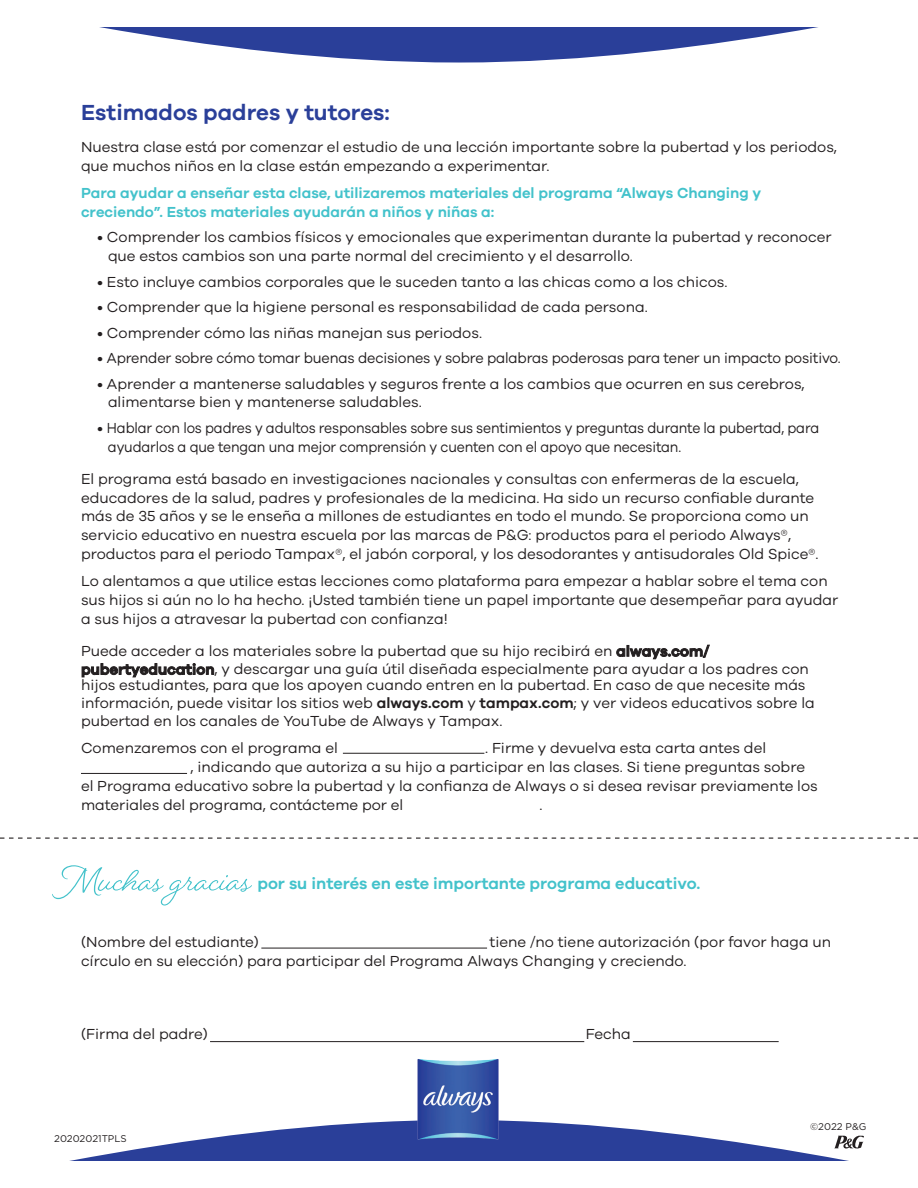
<style>
.page{position:relative;width:918px;height:1188px;background:#fff}
.page>*{position:absolute;margin:0;border:0;box-sizing:border-box;transform-origin:0 0}
.t1{font:600 22.5px "Galano Grotesque";color:#2a3f99}
.t2{font:600 16.5px "Galano Grotesque";color:#43c2cb}
.t3{font:15px/18.8px "Galano Grotesque";color:#231f20}
.t4{font:600 15px/18.8px "Galano Grotesque";color:#43c2cb}
.t5{font:9.75px "Gotham";color:#231f20}
.s1{font-weight:600}
</style>
<div class="page">
<img style="left:417px;top:1059px;width:82px;height:61px">
<svg style="left:99px;top:27px;width:719px;height:36px"></svg>
<svg style="left:0;top:838px;width:918px;height:1px"></svg>
<svg style="left:52px;top:865px;width:200px;height:41px"></svg>
<svg style="left:69px;top:1120px;width:795px;height:41px"></svg>
<hr style="left:343px;top:753px;width:141px;height:1px;background:#231f20">
<hr style="left:81px;top:773px;width:106px;height:1px;background:#231f20">
<hr style="left:261px;top:948px;width:226px;height:1px;background:#231f20">
<hr style="left:210px;top:1041px;width:374px;height:1px;background:#231f20">
<hr style="left:633px;top:1041px;width:146px;height:1px;background:#231f20">
<h1 class="t1" style="left:81px;top:98px;width:310px">Estimados padres y tutores:</h1>
<p class="t3" style="left:81px;top:137px;width:757px">Nuestra clase está por comenzar el estudio de una lección importante sobre la pubertad y los periodos, que muchos niños en la clase están empezando a experimentar.</p>
<p class="t4" style="left:81px;top:183px;width:682px">Para ayudar a enseñar esta clase, utilizaremos materiales del programa “Always Changing y creciendo”. Estos materiales ayudarán a niños y niñas a:</p>
<p class="t3" style="left:108px;top:227px;width:725px;text-indent:-11px">• Comprender los cambios físicos y emocionales que experimentan durante la pubertad y reconocer que estos cambios son una parte normal del crecimiento y el desarrollo.</p>
<p class="t3" style="left:97px;top:272px;width:632px">• Esto incluye cambios corporales que le suceden tanto a las chicas como a los chicos.</p>
<p class="t3" style="left:97px;top:297px;width:552px">• Comprender que la higiene personal es responsabilidad de cada persona.</p>
<p class="t3" style="left:97px;top:323px;width:386px">• Comprender cómo las niñas manejan sus periodos.</p>
<p class="t3" style="left:97px;top:348px;width:745px">• Aprender sobre cómo tomar buenas decisiones y sobre palabras poderosas para tener un impacto positivo.</p>
<p class="t3" style="left:108px;top:374px;width:698px;text-indent:-11px">• Aprender a mantenerse saludables y seguros frente a los cambios que ocurren en sus cerebros, alimentarse bien y mantenerse saludables.</p>
<p class="t3" style="left:108px;top:418px;width:713px;text-indent:-11px">• Hablar con los padres y adultos responsables sobre sus sentimientos y preguntas durante la pubertad, para ayudarlos a que tengan una mejor comprensión y cuenten con el apoyo que necesitan.</p>
<p class="t3" style="left:81px;top:469px;width:739px">El programa está basado en investigaciones nacionales y consultas con enfermeras de la escuela, educadores de la salud, padres y profesionales de la medicina. Ha sido un recurso confiable durante más de 35 años y se le enseña a millones de estudiantes en todo el mundo. Se proporciona como un servicio educativo en nuestra escuela por las marcas de P&amp;G: productos para el periodo Always®, productos para el periodo Tampax®, el jabón corporal, y los desodorantes y antisudorales Old Spice®.</p>
<p class="t3" style="left:81px;top:571px;width:759px">Lo alentamos a que utilice estas lecciones como plataforma para empezar a hablar sobre el tema con sus hijos si aún no lo ha hecho. ¡Usted también tiene un papel importante que desempeñar para ayudar a sus hijos a atravesar la pubertad con confianza!</p>
<p class="t3" style="left:81px;top:642px;width:729px;line-height:18.1px">Puede acceder a los materiales sobre la pubertad que su hijo recibirá en <span class="s1">always.com/ pubertyeducation</span>, y descargar una guía útil diseñada especialmente para ayudar a los padres con</p>
<p class="t3" style="left:81px;top:675px;width:735px;line-height:18.1px">hijos estudiantes, para que los apoyen cuando entren en la pubertad. En caso de que necesite más información, puede visitar los sitios web <span class="s1">always.com</span> y <span class="s1">tampax.com</span>; y ver videos educativos sobre la pubertad en los canales de YouTube de Always y Tampax.</p>
<p class="t3" style="left:81px;top:738px;width:258px">Comenzaremos con el programa el</p>
<p class="t3" style="left:485px;top:738px;width:282px">. Firme y devuelva esta carta antes del</p>
<p class="t3" style="left:191px;top:757px;width:616px">, indicando que autoriza a su hijo a participar en las clases. Si tiene preguntas sobre</p>
<p class="t3" style="left:81px;top:776px;width:738px">el Programa educativo sobre la pubertad y la confianza de Always o si desea revisar previamente los</p>
<p class="t3" style="left:81px;top:795px;width:324px">materiales del programa, contácteme por el</p>
<p class="t3" style="left:540px;top:795px;width:5px">.</p>
<p class="t2" style="left:257px;top:874px;width:444px">por su interés en este importante programa educativo.</p>
<p class="t3" style="left:81px;top:932px;width:752px;text-indent:409px">tiene /no tiene autorización (por favor haga un círculo en su elección) para participar del Programa Always Changing y creciendo.</p>
<p class="t3" style="left:81px;top:932px;width:179px">(Nombre del estudiante)</p>
<p class="t3" style="left:81px;top:1024px;width:128px">(Firma del padre)</p>
<p class="t3" style="left:586px;top:1024px;width:46px">Fecha</p>
<p class="t5" style="left:54px;top:1132px;width:74px">20202021TPLS</p>
<p class="t5" style="left:810px;top:1120px;width:58px">©2022 P&amp;G</p>
</div>
